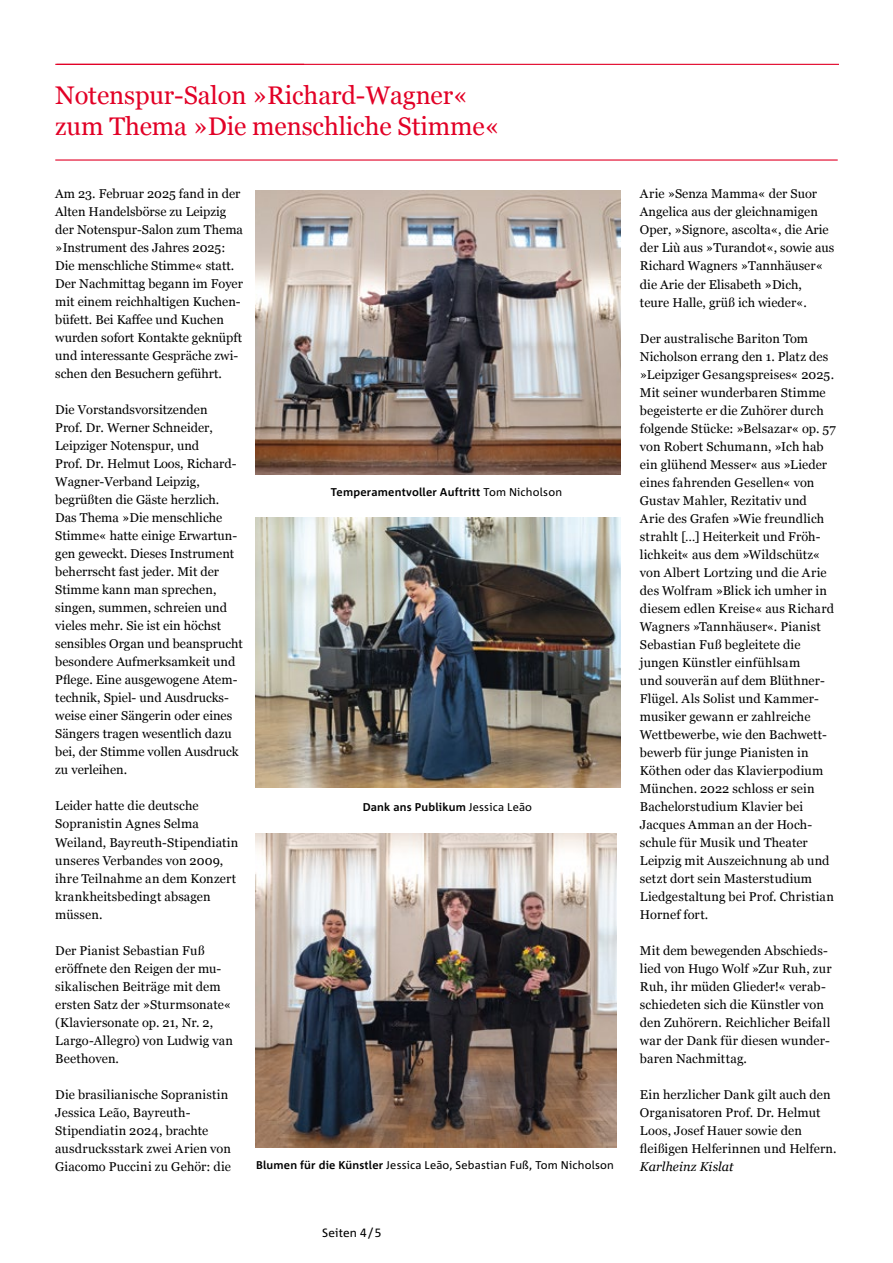
<style>
.page{position:relative;width:893px;height:1263px;background:#fff}
.page>*{position:absolute;margin:0;border:0;box-sizing:border-box;transform-origin:0 0}
.t1{font:25.5px/30.6px "Georgia";letter-spacing:-.005em;color:#e20026}
.t2{font:12.75px/18px "Georgia";color:#000}
.t3{font:italic 12.75px "Georgia";letter-spacing:.005em;color:#000}
.t4{font:12px "Corpid C1";letter-spacing:.015em;color:#000}
.t5{font:700 11.25px "Corpid C1";letter-spacing:.015em;color:#000}
.t6{font:11.25px "Corpid C1";letter-spacing:.015em;color:#000}
.s1{font-weight:400}
.s2{font-weight:700}
</style>
<div class="page">
<hr style="left:55px;top:64px;width:249px;height:1px;background:#e20026">
<hr style="left:57px;top:64px;width:782px;height:1px;background:#e20026">
<hr style="left:55px;top:159px;width:783px;height:2px;background:#e20026">
<img style="left:255px;top:190px;width:366px;height:284px">
<img style="left:255px;top:517px;width:366px;height:270px">
<img style="left:255px;top:833px;width:362px;height:314px">
<h1 class="t1" style="left:55px;top:79px;width:446px">Notenspur-Salon »Richard-Wagner« zum Thema »Die menschliche Stimme«</h1>
<p class="t2" style="left:55px;top:184px;width:189px">Am 23. Februar 2025 fand in der<br>Alten Handelsbörse zu Leipzig der Notenspur-Salon zum Thema »Instrument des Jahres 2025:<br>Die menschliche Stimme« statt.<br>Der Nachmittag begann im Foyer mit einem reichhaltigen Kuchen&shy;büfett. Bei Kaffee und Kuchen wurden sofort Kontakte geknüpft und interessante Gespräche zwi&shy;schen den Besuchern geführt.</p>
<p class="t2" style="left:55px;top:400px;width:189px">Die Vorstandsvorsitzenden<br>Prof. Dr. Werner Schneider,<br>Leipziger Notenspur, und<br>Prof. Dr. Helmut Loos, Richard-<br>Wagner-Verband Leipzig, begrüßten die Gäste herzlich.<br>Das Thema »Die menschliche<br>Stimme« hatte einige Erwartun&shy;gen geweckt. Dieses Instrument beherrscht fast jeder. Mit der<br>Stimme kann man sprechen, singen, summen, schreien und vieles mehr. Sie ist ein höchst sensibles Organ und beansprucht besondere Aufmerksamkeit und<br>Pflege. Eine ausgewogene Atem&shy;technik, Spiel- und Ausdrucks&shy;weise einer Sängerin oder eines<br>Sängers tragen wesentlich dazu bei, der Stimme vollen Ausdruck zu verleihen.</p>
<p class="t2" style="left:55px;top:796px;width:184px">Leider hatte die deutsche<br>Sopranistin Agnes Selma<br>Weiland, Bayreuth-Stipendiatin unseres Verbandes von 2009, ihre Teilnahme an dem Konzert krankheitsbedingt absagen müssen.</p>
<p class="t2" style="left:55px;top:940px;width:179px">Der Pianist Sebastian Fuß eröffnete den Reigen der mu&shy;sikalischen Beiträge mit dem ersten Satz der »Sturmsonate« (Klaviersonate op. 21, Nr. 2,<br>Largo-Allegro) von Ludwig van<br>Beethoven.</p>
<p class="t2" style="left:55px;top:1085px;width:177px">Die brasilianische Sopranistin<br>Jessica Leão, Bayreuth-<br>Stipendiatin 2024, brachte ausdrucksstark zwei Arien von<br>Giacomo Puccini zu Gehör: die</p>
<p class="t5" style="left:331px;top:485px;width:233px">Temperamentvoller Auftritt <span class="s1">Tom Nicholson</span></p>
<p class="t5" style="left:363px;top:800px;width:171px">Dank ans Publikum <span class="s1">Jessica Leão</span></p>
<p class="t6" style="left:256px;top:1158px;width:359px"><span class="s2">Blumen für die Künstler</span> Jessica Leão, Sebastian Fuß, Tom Nicholson</p>
<p class="t4" style="left:322px;top:1225px;width:61px">Seiten 4/5</p>
<p class="t2" style="left:640px;top:185px;width:196px">Arie »Senza Mamma« der Suor<br>Angelica aus der gleichnamigen<br>Oper, »Signore, ascolta«, die Arie der Liù aus »Turandot«, sowie aus<br>Richard Wagners »Tannhäuser« die Arie der Elisabeth »Dich, teure Halle, grüß ich wieder«.</p>
<p class="t2" style="left:640px;top:329px;width:197px">Der australische Bariton Tom<br>Nicholson errang den 1. Platz des »Leipziger Gesangspreises« 2025.<br>Mit seiner wunderbaren Stimme begeisterte er die Zuhörer durch folgende Stücke: »Belsazar« op. 57 von Robert Schumann, »Ich hab ein glühend Messer« aus »Lieder eines fahrenden Gesellen« von<br>Gustav Mahler, Rezitativ und<br>Arie des Grafen »Wie freundlich strahlt […] Heiterkeit und Fröh&shy;lichkeit« aus dem »Wildschütz« von Albert Lortzing und die Arie des Wolfram »Blick ich umher in diesem edlen Kreise« aus Richard<br>Wagners »Tannhäuser«. Pianist<br>Sebastian Fuß begleitete die jungen Künstler einfühlsam<br>und souverän auf dem Blüthner-<br>Flügel. Als Solist und Kammer&shy;musiker gewann er zahlreiche<br>Wettbewerbe, wie den Bachwett&shy;bewerb für junge Pianisten in<br>Köthen oder das Klavierpodium<br>München. 2022 schloss er sein<br>Bachelorstudium Klavier bei<br>Jacques Amman an der Hoch&shy;schule für Musik und Theater<br>Leipzig mit Auszeichnung ab und setzt dort sein Masterstudium<br>Liedgestaltung bei Prof. Christian<br>Hornef fort.</p>
<p class="t2" style="left:640px;top:941px;width:193px">Mit dem bewegenden Abschieds&shy;lied von Hugo Wolf »Zur Ruh, zur<br>Ruh, ihr müden Glieder!« verab&shy;schiedeten sich die Künstler von den Zuhörern. Reichlicher Beifall war der Dank für diesen wunder&shy;baren Nachmittag.</p>
<p class="t2" style="left:640px;top:1085px;width:198px">Ein herzlicher Dank gilt auch den<br>Organisatoren Prof. Dr. Helmut<br>Loos, Josef Hauer sowie den fleißigen Helferinnen und Helfern.</p>
<p class="t3" style="left:640px;top:1157px;width:95px">Karlheinz Kislat</p>
</div>
